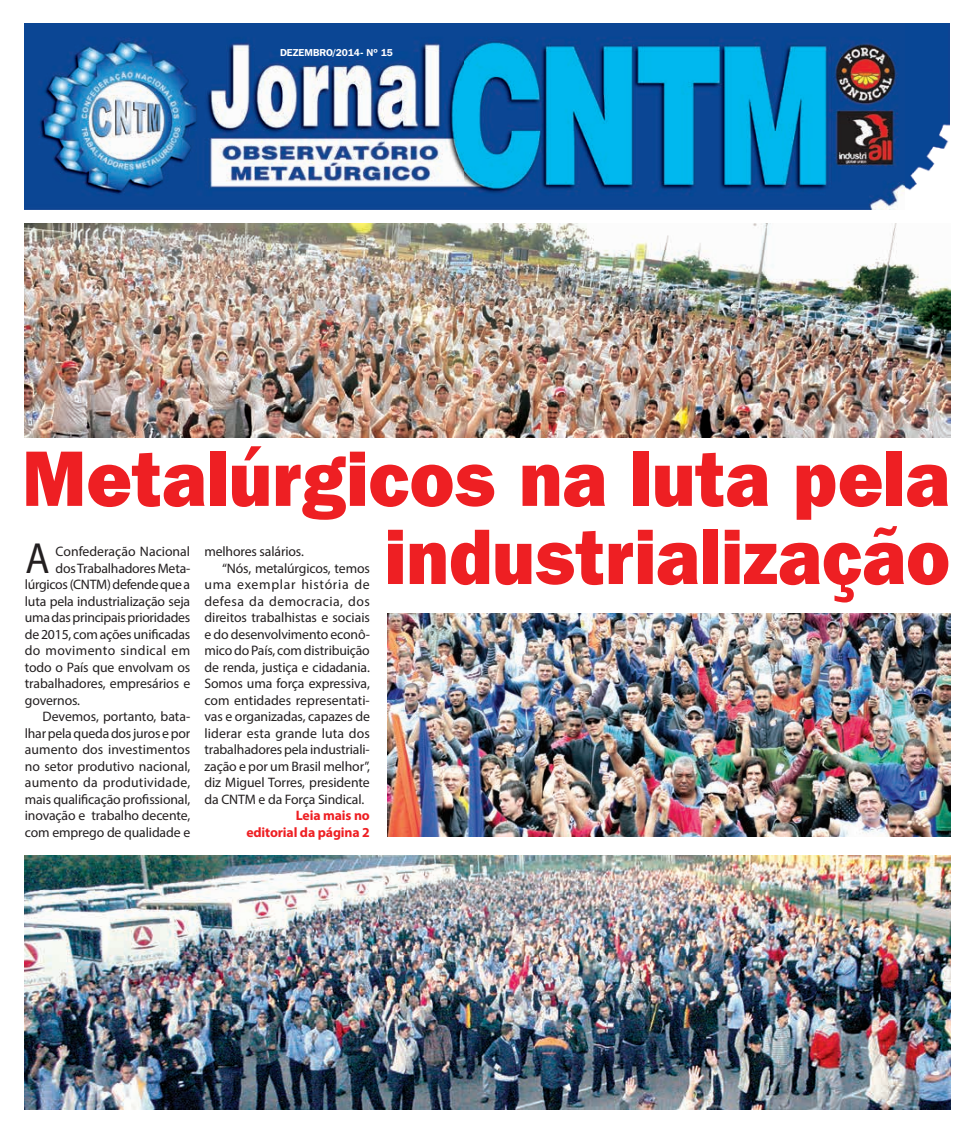
<style>
.page{position:relative;width:975px;height:1134px;background:#fff}
.page>*{position:absolute;margin:0;border:0;box-sizing:border-box;transform-origin:0 0}
.t1{font:800 78.12px/78.1px "Franklin Gothic IT Cby BT";color:#ee1f23;text-align:right;scale:.95 1}
.t2{font:43.75px "Myriad Pro";color:#231f20;scale:.9 1}
.t3{font:13.75px "Myriad Pro";letter-spacing:-.01em;color:#231f20}
.t4{font:13.75px "Myriad Pro";letter-spacing:.01em;color:#231f20}
.t5{font:700 13.75px/16.5px "Myriad Pro";letter-spacing:-.01em;color:#ee1f23;text-align:right}
.t6{font:13.75px "Myriad Pro";letter-spacing:.015em;color:#231f20}
.t7{font:13.75px "Myriad Pro";letter-spacing:.03em;color:#231f20}
.t8{font:13.75px "Myriad Pro";letter-spacing:.025em;color:#231f20}
.t9{font:13.75px "Myriad Pro";letter-spacing:.05em;color:#231f20}
.t10{font:600 10px "Franklin Gothic IT Cby BT";color:#fff}
</style>
<div class="page">
<img style="left:25px;top:856px;width:925px;height:253px">
<img style="left:25px;top:24px;width:924px;height:185px">
<img style="left:25px;top:223px;width:925px;height:215px">
<img style="left:387px;top:613px;width:563px;height:223px">
<p class="t10" style="left:280px;top:46px;width:114px">DEZEMBRO/2014- Nº 15</p>
<h1 class="t1" style="left:22px;top:437px;width:978px">Metalúrgicos na luta pela industrialização</h1>
<h2 class="t2" style="left:26px;top:532px;width:28px">A</h2>
<p class="t3" style="left:56px;top:543px;width:136px">Confederação Nacional</p>
<p class="t3" style="left:56px;top:559px;width:136px">dos Trabalhadores Meta-</p>
<p class="t3" style="left:25px;top:576px;width:167px">lúrgicos (CNTM) defende que a</p>
<p class="t3" style="left:25px;top:592px;width:167px">luta pela industrialização seja</p>
<p class="t3" style="left:25px;top:609px;width:167px">uma das principais prioridades</p>
<p class="t3" style="left:25px;top:625px;width:167px">de 2015, com ações unificadas</p>
<p class="t8" style="left:25px;top:642px;width:167px">do movimento sindical em</p>
<p class="t3" style="left:25px;top:658px;width:167px">todo o País que envolvam os</p>
<p class="t3" style="left:25px;top:675px;width:167px">trabalhadores, empresários e</p>
<p class="t3" style="left:25px;top:691px;width:57px">governos.</p>
<p class="t3" style="left:43px;top:708px;width:149px">Devemos, portanto, bata-</p>
<p class="t3" style="left:25px;top:724px;width:167px">lhar pela queda dos juros e por</p>
<p class="t4" style="left:25px;top:741px;width:167px">aumento dos investimentos</p>
<p class="t3" style="left:25px;top:757px;width:167px">no setor produtivo nacional,</p>
<p class="t6" style="left:25px;top:774px;width:167px">aumento da produtividade,</p>
<p class="t3" style="left:25px;top:790px;width:167px">mais qualificação profissional,</p>
<p class="t3" style="left:25px;top:807px;width:167px">inovação e trabalho decente,</p>
<p class="t3" style="left:25px;top:823px;width:167px">com emprego de qualidade e</p>
<p class="t3" style="left:204px;top:543px;width:101px">melhores salários.</p>
<p class="t3" style="left:222px;top:559px;width:149px">“Nós, metalúrgicos, temos</p>
<p class="t9" style="left:204px;top:576px;width:167px">uma exemplar história de</p>
<p class="t7" style="left:204px;top:592px;width:167px">defesa da democracia, dos</p>
<p class="t3" style="left:204px;top:609px;width:167px">direitos trabalhistas e sociais</p>
<p class="t3" style="left:204px;top:625px;width:167px">e do desenvolvimento econô-</p>
<p class="t3" style="left:204px;top:642px;width:167px">mico do País, com distribuição</p>
<p class="t3" style="left:204px;top:658px;width:167px">de renda, justiça e cidadania.</p>
<p class="t3" style="left:204px;top:675px;width:167px">Somos uma força expressiva,</p>
<p class="t3" style="left:204px;top:691px;width:167px">com entidades representati-</p>
<p class="t3" style="left:204px;top:708px;width:167px">vas e organizadas, capazes de</p>
<p class="t4" style="left:204px;top:724px;width:167px">liderar esta grande luta dos</p>
<p class="t3" style="left:204px;top:741px;width:167px">trabalhadores pela industriali-</p>
<p class="t3" style="left:204px;top:757px;width:167px">zação e por um Brasil melhor”,</p>
<p class="t3" style="left:204px;top:774px;width:167px">diz Miguel Torres, presidente</p>
<p class="t3" style="left:204px;top:790px;width:161px">da CNTM e da Força Sindical.</p>
<p class="t5" style="left:246px;top:807px;width:125px">Leia mais no editorial da página 2</p>
</div>
